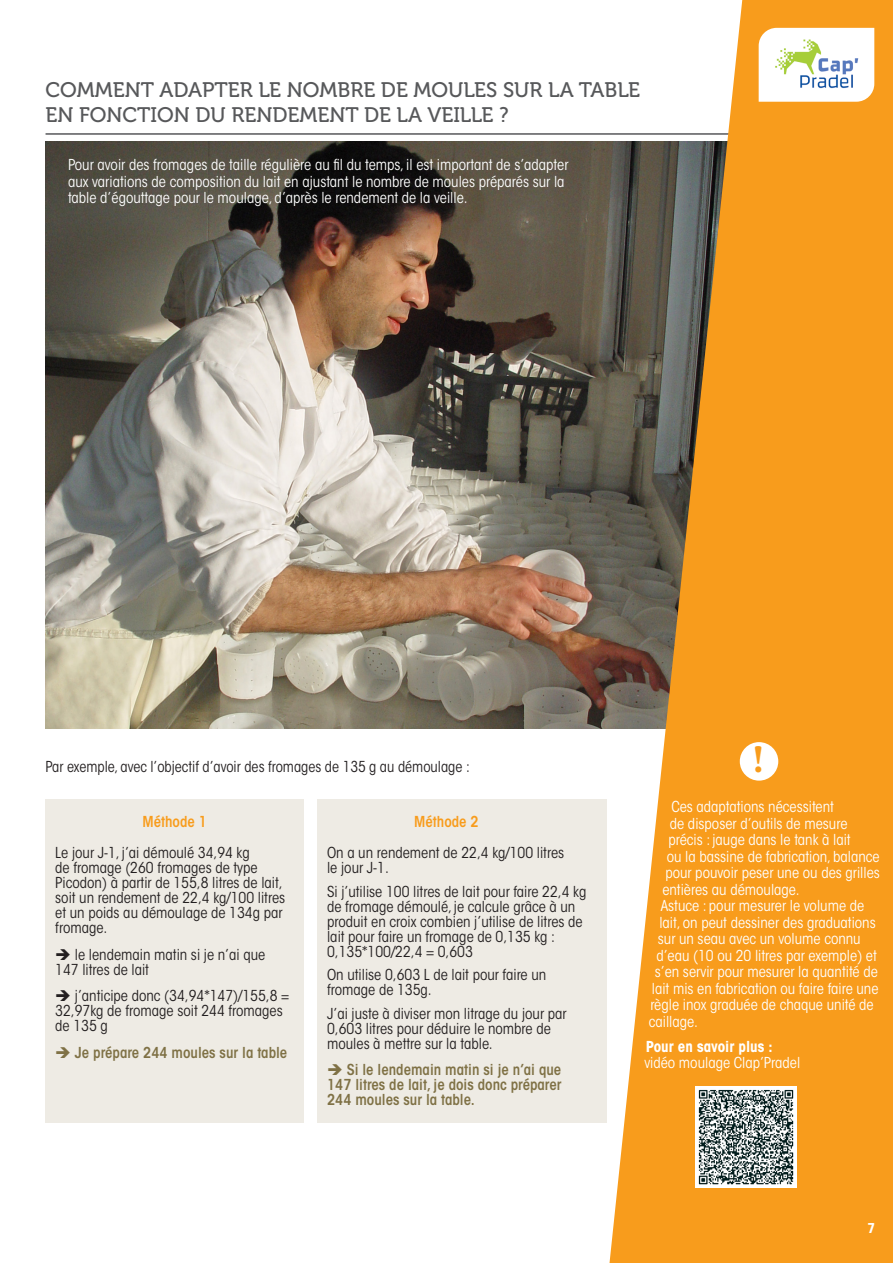
<style>
.page{position:relative;width:893px;height:1263px;background:#fff}
.page>*{position:absolute;margin:0;border:0;box-sizing:border-box;transform-origin:0 0}
.t1{font:700 39px "Minion Pro";color:#f89c1c}
.t2{font:21px/25.2px "Museo 500";color:#57585a}
.t3{font:condensed 15px/15px "ITC Avant Garde Std";color:#231f20}
.t4{font:condensed 15px/16.5px "ITC Avant Garde Std";color:#fff}
.t5{font:600 condensed 15px/15px "ITC Avant Garde Std";color:#7f7145;text-align:justify}
.t6{font:600 condensed 15px "ITC Avant Garde Std";color:#f89c1c}
.t7{font:700 condensed 13.5px "ITC Avant Garde Std";color:#fff}
.s1{font-weight:700}
</style>
<div class="page">
<img style="left:46px;top:142px;width:563px;height:586px">
<hr style="left:46px;top:133px;width:692px;height:2px;background:#57585a">
<svg style="left:609px;top:0;width:284px;height:1263px;background:#e19b39"></svg>
<svg style="left:759px;top:28px;width:115px;height:74px"></svg>
<img style="left:768px;top:33px;width:98px;height:66px">
<div style="left:740px;top:742px;width:38px;height:39px;background:#fff;border-radius:50%"></div>
<img style="left:695px;top:1086px;width:101px;height:101px">
<div style="left:46px;top:799px;width:258px;height:324px;background:#eeebe4"></div>
<div style="left:317px;top:799px;width:290px;height:324px;background:#eeebe4"></div>
<p class="t2" style="left:46px;top:77px;width:596px">COMMENT ADAPTER LE NOMBRE DE MOULES SUR LA TABLE<br>EN FONCTION DU RENDEMENT DE LA VEILLE ?</p>
<p class="t4" style="left:68px;top:157px;width:502px">Pour avoir des fromages de taille régulière au fil du temps, il est important de s’adapter aux variations de composition du lait en ajustant le nombre de moules préparés sur la table d’égouttage pour le moulage, d’après le rendement de la veille.</p>
<p class="t3" style="left:46px;top:759px;width:426px">Par exemple, avec l’objectif d’avoir des fromages de 135 g au démoulage :</p>
<p class="t6" style="left:142px;top:812px;width:66px">Méthode 1</p>
<p class="t6" style="left:414px;top:812px;width:66px">Méthode 2</p>
<p class="t3" style="left:55px;top:845px;width:231px">Le jour J-1, j’ai démoulé 34,94 kg<br>de fromage (260 fromages de type<br>Picodon) à partir de 155,8 litres de lait, soit un rendement de 22,4 kg/100 litres et un poids au démoulage de 134g par fromage.</p>
<p class="t3" style="left:55px;top:947px;width:212px">➔ le lendemain matin si je n’ai que<br>147 litres de lait</p>
<p class="t3" style="left:55px;top:988px;width:235px">➔ j’anticipe donc (34,94*147)/155,8 =<br>32,97kg de fromage soit 244 fromages de 135 g</p>
<p class="t5" style="left:55px;top:1044px;width:234px">➔ Je prépare 244 moules sur la table</p>
<p class="t3" style="left:327px;top:845px;width:239px">On a un rendement de 22,4 kg/100 litres le jour J-1.</p>
<p class="t3" style="left:327px;top:884px;width:261px">Si j’utilise 100 litres de lait pour faire 22,4 kg de fromage démoulé, je calcule grâce à un produit en croix combien j’utilise de litres de lait pour faire un fromage de 0,135 kg :</p>
<p class="t3" style="left:327px;top:944px;width:147px">0,135*100/22,4 = 0,603</p>
<p class="t3" style="left:327px;top:967px;width:221px">On utilise 0,603 L de lait pour faire un fromage de 135g.</p>
<p class="t3" style="left:327px;top:1006px;width:241px">J’ai juste à diviser mon litrage du jour par<br>0,603 litres pour déduire le nombre de moules à mettre sur la table.</p>
<p class="t5" style="left:327px;top:1062px;width:236px">➔ Si le lendemain matin si je n’ai que 147 litres de lait, je dois donc préparer 244 moules sur la table.</p>
<p class="t1" style="left:753px;top:732px;width:13px">!</p>
<p class="t4" style="left:671px;top:799px;width:164px">Ces adaptations nécessitent</p>
<p class="t4" style="left:670px;top:815px;width:179px">de disposer d’outils de mesure</p>
<p class="t4" style="left:668px;top:832px;width:184px">précis : jauge dans le tank à lait</p>
<p class="t4" style="left:667px;top:848px;width:214px">ou la bassine de fabrication, balance</p>
<p class="t4" style="left:665px;top:865px;width:216px">pour pouvoir peser une ou des grilles</p>
<p class="t4" style="left:662px;top:881px;width:139px">entières au démoulage.</p>
<p class="t4" style="left:661px;top:898px;width:205px">Astuce : pour mesurer le volume de</p>
<p class="t4" style="left:659px;top:914px;width:218px">lait, on peut dessiner des graduations</p>
<p class="t4" style="left:658px;top:931px;width:204px">sur un seau avec un volume connu</p>
<p class="t4" style="left:656px;top:947px;width:222px">d’eau (10 ou 20 litres par exemple) et</p>
<p class="t4" style="left:655px;top:964px;width:225px">s’en servir pour mesurer la quantité de</p>
<p class="t4" style="left:652px;top:980px;width:228px">lait mis en fabrication ou faire faire une</p>
<p class="t4" style="left:650px;top:997px;width:225px">règle inox graduée de chaque unité de</p>
<p class="t4" style="left:649px;top:1013px;width:51px">caillage.</p>
<p class="t4" style="left:644px;top:1038px;width:157px"><span class="s1">Pour en savoir plus : </span>vidéo moulage Clap’Pradel</p>
<p class="t7" style="left:867px;top:1220px;width:9px">7</p>
</div>
